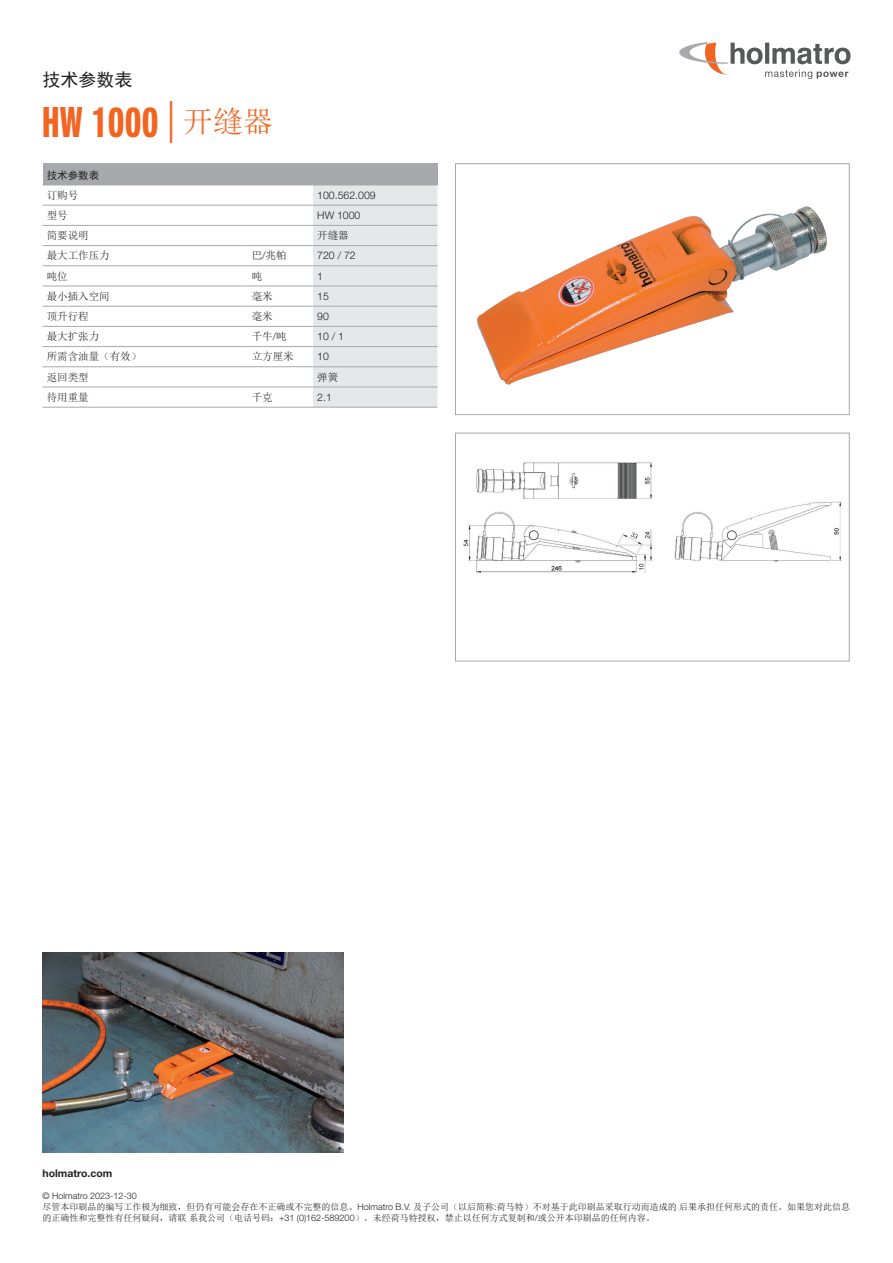
<style>
.page{position:relative;width:893px;height:1263px;background:#fff}
.page>*{position:absolute;margin:0;border:0;box-sizing:border-box;transform-origin:0 0}
.t1{font:700 42px "Neue Helvetica Pro 79 Cm";letter-spacing:.02em;color:#f36421}
.t2{font:18px "Sim Hei";color:#231f20}
.t3{font:10.5px "Sim Sun";color:#231f20}
.t4{font:300 10.5px "Helvetica Neue LT Std";color:#231f20}
.t5{font:700 10.5px "Helvetica Neue LT Std";color:#231f20}
.t6{font:10.5px "Sim Hei";color:#231f20}
.t7{font:9px/10.8px "Sim Sun";color:#231f20}
.t8{font:300 9px "Helvetica Neue LT Std";color:#231f20}
.s1{font-family:"Helvetica Neue LT Std";font-weight:300}
.s2{font-family:"Sim Sun";font-weight:400;font-size:30px}
</style>
<div class="page">
<svg style="left:679px;top:42px;width:171px;height:37px"></svg>
<div style="left:43px;top:164px;width:394px;height:21px;background:#a8a9ad"></div>
<svg style="left:313px;top:164px;width:125px;height:243px;background:#dfe0e2"></svg>
<hr style="left:43px;top:185px;width:204px;height:1px;background:#a8a9ad">
<hr style="left:247px;top:185px;width:66px;height:1px;background:#a8a9ad">
<hr style="left:313px;top:185px;width:125px;height:1px;background:#a8a9ad">
<hr style="left:43px;top:205px;width:204px;height:1px;background:#a8a9ad">
<hr style="left:247px;top:205px;width:66px;height:1px;background:#a8a9ad">
<hr style="left:313px;top:205px;width:124px;height:1px;background:#a8a9ad">
<hr style="left:43px;top:225px;width:204px;height:1px;background:#a8a9ad">
<hr style="left:247px;top:225px;width:66px;height:1px;background:#a8a9ad">
<hr style="left:313px;top:225px;width:124px;height:1px;background:#a8a9ad">
<hr style="left:43px;top:245px;width:204px;height:1px;background:#a8a9ad">
<hr style="left:247px;top:245px;width:66px;height:1px;background:#a8a9ad">
<hr style="left:313px;top:245px;width:124px;height:1px;background:#a8a9ad">
<hr style="left:43px;top:265px;width:204px;height:1px;background:#a8a9ad">
<hr style="left:247px;top:265px;width:66px;height:1px;background:#a8a9ad">
<hr style="left:313px;top:265px;width:124px;height:1px;background:#a8a9ad">
<hr style="left:43px;top:286px;width:204px;height:1px;background:#a8a9ad">
<hr style="left:247px;top:286px;width:66px;height:1px;background:#a8a9ad">
<hr style="left:313px;top:286px;width:124px;height:1px;background:#a8a9ad">
<hr style="left:43px;top:306px;width:204px;height:1px;background:#a8a9ad">
<hr style="left:247px;top:306px;width:66px;height:1px;background:#a8a9ad">
<hr style="left:313px;top:306px;width:124px;height:1px;background:#a8a9ad">
<hr style="left:43px;top:326px;width:204px;height:1px;background:#a8a9ad">
<hr style="left:247px;top:326px;width:66px;height:1px;background:#a8a9ad">
<hr style="left:313px;top:326px;width:124px;height:1px;background:#a8a9ad">
<hr style="left:43px;top:346px;width:204px;height:1px;background:#a8a9ad">
<hr style="left:247px;top:346px;width:66px;height:1px;background:#a8a9ad">
<hr style="left:313px;top:346px;width:124px;height:1px;background:#a8a9ad">
<hr style="left:43px;top:366px;width:204px;height:1px;background:#a8a9ad">
<hr style="left:247px;top:366px;width:66px;height:1px;background:#a8a9ad">
<hr style="left:313px;top:366px;width:124px;height:1px;background:#a8a9ad">
<hr style="left:43px;top:407px;width:204px;height:1px;background:#a8a9ad">
<hr style="left:43px;top:387px;width:204px;height:1px;background:#a8a9ad">
<hr style="left:247px;top:407px;width:66px;height:1px;background:#a8a9ad">
<hr style="left:247px;top:387px;width:66px;height:1px;background:#a8a9ad">
<hr style="left:313px;top:407px;width:124px;height:1px;background:#a8a9ad">
<hr style="left:313px;top:387px;width:124px;height:1px;background:#a8a9ad">
<img style="left:43px;top:952px;width:300px;height:200px">
<img style="left:463px;top:462px;width:379px;height:111px">
<div style="left:455px;top:433px;width:394px;height:228px;border:1px solid #a8a9ad"></div>
<img style="left:477px;top:206px;width:350px;height:179px">
<div style="left:455px;top:164px;width:394px;height:251px;border:1px solid #a8a9ad"></div>
<h2 class="t2" style="left:43px;top:70px;width:91px">技术参数表</h2>
<h1 class="t1" style="left:43px;top:97px;width:232px">HW 1000 <span class="s1">|</span> <span class="s2">开缝器</span></h1>
<p class="t6" style="left:47px;top:170px;width:54px">技术参数表</p>
<p class="t3" style="left:47px;top:190px;width:33px">订购号</p>
<p class="t4" style="left:317px;top:189px;width:60px">100.562.009</p>
<p class="t3" style="left:47px;top:210px;width:22px">型号</p>
<p class="t4" style="left:317px;top:209px;width:45px">HW 1000</p>
<p class="t3" style="left:47px;top:230px;width:43px">简要说明</p>
<p class="t3" style="left:317px;top:230px;width:33px">开缝器</p>
<p class="t3" style="left:47px;top:250px;width:64px">最大工作压力</p>
<p class="t3" style="left:252px;top:250px;width:36px">巴<span class="s1">/</span>兆帕</p>
<p class="t4" style="left:317px;top:249px;width:40px">720 / 72</p>
<p class="t3" style="left:47px;top:271px;width:22px">吨位</p>
<p class="t3" style="left:252px;top:271px;width:12px">吨</p>
<p class="t4" style="left:317px;top:269px;width:7px">1</p>
<p class="t3" style="left:47px;top:291px;width:64px">最小插入空间</p>
<p class="t3" style="left:252px;top:291px;width:22px">毫米</p>
<p class="t4" style="left:317px;top:290px;width:13px">15</p>
<p class="t3" style="left:47px;top:311px;width:43px">顶升行程</p>
<p class="t3" style="left:252px;top:311px;width:22px">毫米</p>
<p class="t4" style="left:317px;top:310px;width:13px">90</p>
<p class="t3" style="left:47px;top:331px;width:54px">最大扩张力</p>
<p class="t3" style="left:252px;top:331px;width:36px">千牛<span class="s1">/</span>吨</p>
<p class="t4" style="left:317px;top:330px;width:28px">10 / 1</p>
<p class="t3" style="left:47px;top:351px;width:96px">所需含油量（有效）</p>
<p class="t3" style="left:252px;top:351px;width:43px">立方厘米</p>
<p class="t4" style="left:317px;top:350px;width:13px">10</p>
<p class="t3" style="left:47px;top:372px;width:43px">返回类型</p>
<p class="t3" style="left:317px;top:372px;width:22px">弹簧</p>
<p class="t3" style="left:47px;top:392px;width:43px">待用重量</p>
<p class="t3" style="left:252px;top:392px;width:22px">千克</p>
<p class="t4" style="left:317px;top:391px;width:16px">2.1</p>
<p class="t5" style="left:43px;top:1167px;width:71px">holmatro.com</p>
<p class="t8" style="left:43px;top:1190px;width:96px">© Holmatro 2023-12-30</p>
<p class="t7" style="left:43px;top:1201px;width:809px">尽管本印刷品的编写工作极为细致，但仍有可能会存在不正确或不完整的信息。<span class="s1">Holmatro B.V.</span> 及子公司（以后简称<span class="s1">:</span>荷马特）不对基于此印刷品采取行动而造成的后果承担任何形式的责任。如果您对此信息的正确性和完整性有任何疑问，请联系我公司（电话号码：<span class="s1">+31 (0)162-589200</span>）。未经荷马特授权，禁止以任何方式复制和<span class="s1">/</span>或公开本印刷品的任何内容。</p>
</div>
